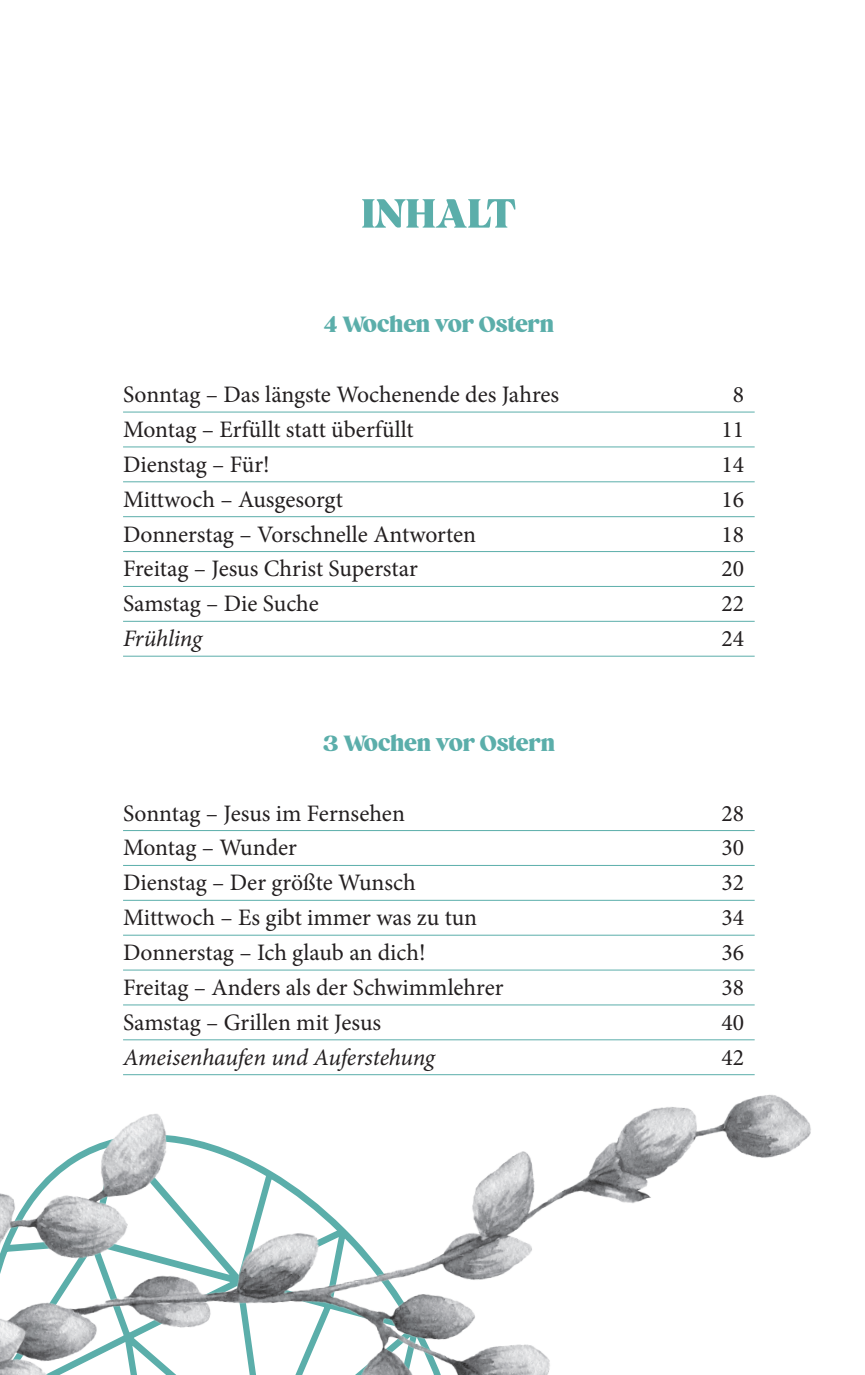
<style>
.page{position:relative;width:865px;height:1375px;background:#fff}
.page>*{position:absolute;margin:0;border:0;box-sizing:border-box;transform-origin:0 0}
.t1{font:54px "Briston";letter-spacing:.01em;color:#5baeaa}
.t2{font:29.25px "Briston";letter-spacing:-.01em;color:#5baeaa}
.t3{font:23.62px "Minion Pro";color:#231f20}
.t4{font:italic 23.62px "Minion Pro";letter-spacing:-.01em;color:#231f20}
</style>
<div class="page">
<hr style="left:123px;top:412px;width:631px;height:1px;background:#5baeaa">
<hr style="left:123px;top:446px;width:631px;height:1px;background:#5baeaa">
<hr style="left:123px;top:481px;width:631px;height:1px;background:#5baeaa">
<hr style="left:123px;top:516px;width:631px;height:1px;background:#5baeaa">
<hr style="left:123px;top:551px;width:631px;height:1px;background:#5baeaa">
<hr style="left:123px;top:586px;width:631px;height:1px;background:#5baeaa">
<hr style="left:123px;top:621px;width:631px;height:1px;background:#5baeaa">
<hr style="left:123px;top:656px;width:631px;height:1px;background:#5baeaa">
<hr style="left:123px;top:830px;width:631px;height:1px;background:#5baeaa">
<hr style="left:123px;top:865px;width:631px;height:1px;background:#5baeaa">
<img style="left:0;top:899px;width:811px;height:476px">
<h1 class="t1" style="left:361px;top:187px;width:156px">INHALT</h1>
<p class="t2" style="left:324px;top:310px;width:231px">4 Wochen vor Ostern</p>
<p class="t3" style="left:123px;top:379px;width:438px">Sonntag – Das längste Wochenende des Jahres</p>
<p class="t3" style="left:733px;top:379px;width:13px">8</p>
<p class="t3" style="left:123px;top:414px;width:292px">Montag – Erfüllt statt überfüllt</p>
<p class="t3" style="left:721px;top:414px;width:24px">11</p>
<p class="t3" style="left:123px;top:448px;width:148px">Dienstag – Für!</p>
<p class="t3" style="left:721px;top:448px;width:24px">14</p>
<p class="t3" style="left:123px;top:483px;width:221px">Mittwoch – Ausgesorgt</p>
<p class="t3" style="left:721px;top:483px;width:24px">16</p>
<p class="t3" style="left:123px;top:518px;width:354px">Donnerstag – Vorschnelle Antworten</p>
<p class="t3" style="left:721px;top:518px;width:24px">18</p>
<p class="t3" style="left:123px;top:553px;width:296px">Freitag – Jesus Christ Superstar</p>
<p class="t3" style="left:721px;top:553px;width:24px">20</p>
<p class="t3" style="left:123px;top:588px;width:197px">Samstag – Die Suche</p>
<p class="t3" style="left:721px;top:588px;width:24px">22</p>
<p class="t4" style="left:123px;top:622px;width:80px">Frühling</p>
<p class="t3" style="left:721px;top:623px;width:24px">24</p>
<p class="t2" style="left:323px;top:729px;width:233px">3 Wochen vor Ostern</p>
<p class="t3" style="left:123px;top:797px;width:283px">Sonntag – Jesus im Fernsehen</p>
<p class="t3" style="left:721px;top:797px;width:24px">28</p>
<p class="t3" style="left:123px;top:832px;width:175px">Montag – Wunder</p>
<p class="t3" style="left:721px;top:832px;width:24px">30</p>
<p class="t3" style="left:123px;top:867px;width:294px">Dienstag – Der größte Wunsch</p>
<p class="t3" style="left:721px;top:867px;width:24px">32</p>
<p class="t3" style="left:123px;top:902px;width:356px">Mittwoch – Es gibt immer was zu tun</p>
<p class="t3" style="left:721px;top:902px;width:24px">34</p>
<p class="t3" style="left:123px;top:937px;width:304px">Donnerstag – Ich glaub an dich!</p>
<p class="t3" style="left:721px;top:937px;width:24px">36</p>
<p class="t3" style="left:123px;top:972px;width:382px">Freitag – Anders als der Schwimmlehrer</p>
<p class="t3" style="left:721px;top:972px;width:24px">38</p>
<p class="t3" style="left:123px;top:1006px;width:260px">Samstag – Grillen mit Jesus</p>
<p class="t3" style="left:721px;top:1006px;width:24px">40</p>
<p class="t4" style="left:123px;top:1041px;width:313px">Ameisenhaufen und Auferstehung</p>
<p class="t3" style="left:721px;top:1041px;width:24px">42</p>
</div>
